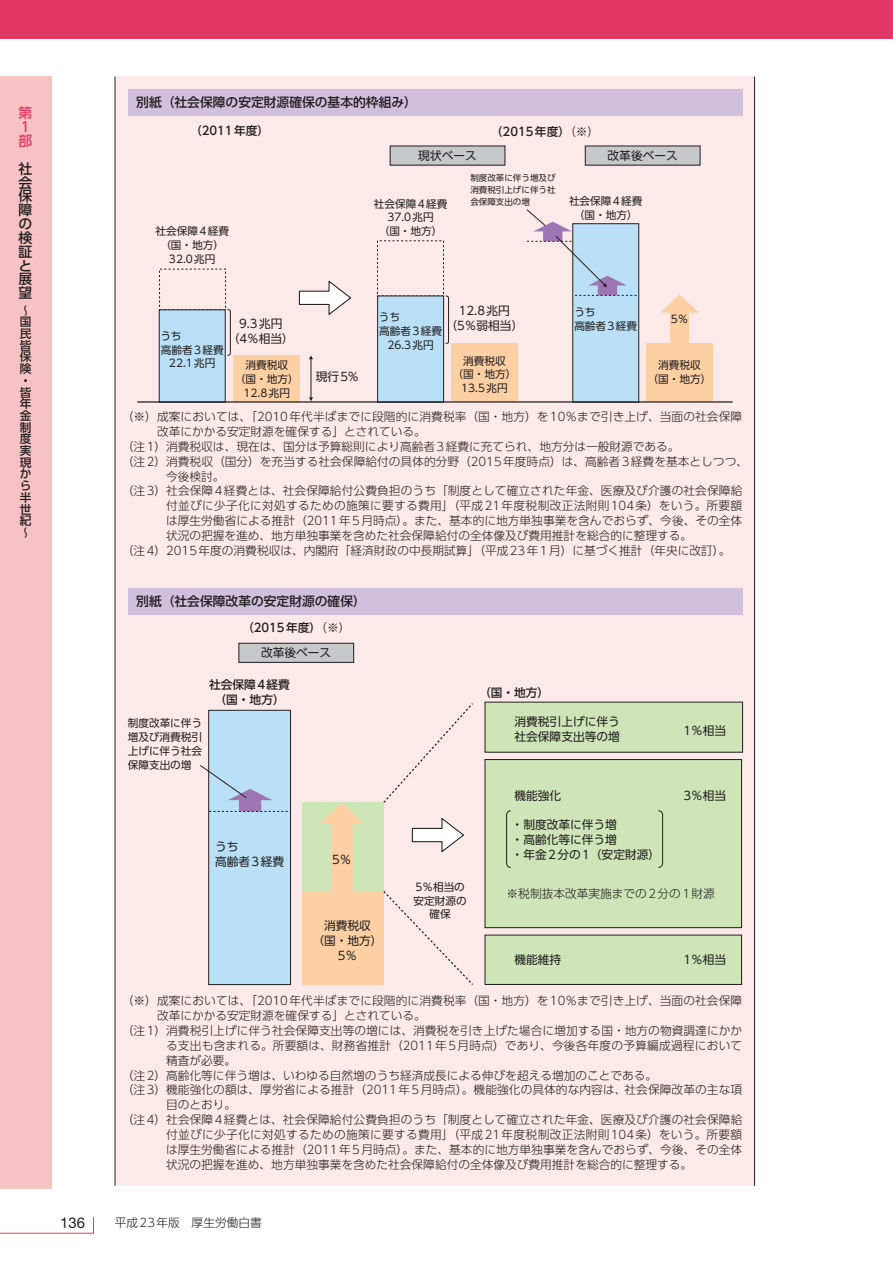
<style>
.page{position:relative;width:893px;height:1263px;background:#fff}
.page>*{position:absolute;margin:0;border:0;box-sizing:border-box;transform-origin:0 0}
.t1{font:14.85px "Helvetica Neue LT Std";color:#231f20}
.t2{font:500 13.8px/13.8px "UD Shin Go Pro";color:#231f20;text-align:justify}
.t3{font:500 13.8px/13.8px "UD Shin Go Pro";color:#e33866}
.t4{font:500 12.75px "UD Shin Go Pro";color:#231f20}
.t5{font:300 11.7px "UD Shin Go Pro";letter-spacing:.005em;color:#231f20}
.t6{font:11.7px/14.9px "UD Shin Go Pro";color:#231f20}
.t7{font:300 11.7px "UD Shin Go Pro";letter-spacing:.025em;color:#231f20}
.t8{font:500 11.7px/11.7px "UD Shin Go Pro";color:#231f20;text-align:center}
.t9{font:10.65px/13.8px "UD Shin Go Pro";color:#231f20;text-align:center}
.t10{font:8.55px/11.7px "UD Shin Go Pro";color:#231f20}
.s1{font-weight:300}
.s2{font-weight:400}
</style>
<div class="page">
<div style="left:115px;top:77px;width:640px;height:1109px;background:#fceaea"></div>
<hr style="left:115px;top:77px;width:1px;height:1109px;background:#231f20">
<hr style="left:754px;top:77px;width:1px;height:1109px;background:#231f20">
<div style="left:159px;top:269px;width:67px;height:41px;border:1px dashed #231f20"></div>
<div style="left:159px;top:310px;width:66px;height:92px;background:#b9e0f6"></div>
<div style="left:159px;top:310px;width:66px;height:92px;border:1px solid #231f20"></div>
<div style="left:234px;top:355px;width:66px;height:46px;background:#fdd0a4"></div>
<div style="left:451px;top:343px;width:66px;height:58px;background:#fdd0a4"></div>
<div style="left:378px;top:296px;width:66px;height:106px;background:#b9e0f6"></div>
<div style="left:377px;top:296px;width:67px;height:106px;border:1px solid #231f20"></div>
<div style="left:646px;top:343px;width:67px;height:58px;background:#fdd0a4"></div>
<div style="left:573px;top:224px;width:66px;height:178px;background:#b9e0f6"></div>
<div style="left:572px;top:223px;width:67px;height:179px;border:1px solid #231f20"></div>
<svg style="left:661px;top:294px;width:38px;height:49px"></svg>
<div style="left:303px;top:802px;width:81px;height:95px;background:#cee5b8"></div>
<svg style="left:320px;top:802px;width:43px;height:89px"></svg>
<div style="left:485px;top:702px;width:258px;height:50px;background:#cee5b8"></div>
<div style="left:485px;top:759px;width:257px;height:169px;background:#cee5b8"></div>
<div style="left:485px;top:759px;width:257px;height:169px;border:1px solid #231f20"></div>
<div style="left:485px;top:935px;width:257px;height:49px;background:#cee5b8"></div>
<div style="left:485px;top:935px;width:257px;height:50px;border:1px solid #231f20"></div>
<svg style="left:658px;top:810px;width:5px;height:58px"></svg>
<svg style="left:506px;top:810px;width:5px;height:58px"></svg>
<div style="left:303px;top:891px;width:81px;height:93px;background:#fdd0a4"></div>
<div style="left:209px;top:710px;width:82px;height:274px;background:#b9e0f6"></div>
<div style="left:208px;top:710px;width:83px;height:275px;border:1px solid #231f20"></div>
<hr style="left:137px;top:401px;width:596px;height:2px;background:#231f20">
<svg style="left:227px;top:309px;width:4px;height:47px"></svg>
<svg style="left:445px;top:296px;width:4px;height:48px"></svg>
<hr style="left:311px;top:359px;width:1px;height:39px;background:#231f20">
<svg style="left:309px;top:397px;width:4px;height:4px"></svg>
<svg style="left:309px;top:355px;width:4px;height:4px"></svg>
<svg style="left:526px;top:209px;width:111px;height:87px"></svg>
<svg style="left:298px;top:281px;width:53px;height:34px"></svg>
<svg style="left:411px;top:818px;width:53px;height:34px"></svg>
<svg style="left:382px;top:891px;width:91px;height:94px"></svg>
<svg style="left:383px;top:703px;width:90px;height:100px"></svg>
<svg style="left:200px;top:764px;width:91px;height:48px"></svg>
<div style="left:128px;top:89px;width:614px;height:27px;background:#d0c0dd"></div>
<div style="left:128px;top:588px;width:614px;height:27px;background:#d0c0dd"></div>
<div style="left:239px;top:643px;width:115px;height:19px;background:#c7c8ca"></div>
<div style="left:239px;top:643px;width:115px;height:20px;border:1px solid #231f20"></div>
<div style="left:390px;top:146px;width:115px;height:19px;background:#c7c8ca"></div>
<div style="left:585px;top:146px;width:115px;height:19px;background:#c7c8ca"></div>
<div style="left:0;top:0;width:893px;height:38px;background:#e33866"></div>
<div style="left:0;top:77px;width:51px;height:1111px;background:#f6c2c3"></div>
<svg style="left:0;top:1217px;width:94px;height:17px"></svg>
<p class="t3" style="left:19px;top:106px;width:15px">第<br>1部</p>
<p class="t2" style="left:19px;top:161px;width:15px">社会保障の検証と展望</p>
<p class="t8" style="left:20px;top:304px;width:13px;text-align:left">～国民皆保険・皆年金制度実現から半世紀～</p>
<p class="t4" style="left:136px;top:92px;width:282px">別紙（社会保障の安定財源確保の基本的枠組み）</p>
<p class="t8" style="left:190px;top:125px;width:81px">（2011年度）</p>
<p class="t8" style="left:491px;top:126px;width:110px">（2015年度）<span class="s1">（※）</span></p>
<p class="t6" style="left:418px;top:148px;width:60px">現状ベース</p>
<p class="t6" style="left:608px;top:148px;width:72px">改革後ベース</p>
<p class="t10" style="left:470px;top:172px;width:87px">制度改革に伴う増及び消費税引上げに伴う社</p>
<p class="t9" style="left:155px;top:224px;width:75px">社会保障4経費（国・地方）<br>32.0兆円</p>
<p class="t9" style="left:161px;top:342px;width:64px">高齢者3経費<br>22.1兆円</p>
<p class="t6" style="left:228px;top:316px;width:68px;text-align:center">9.3兆円<br>（4％相当）</p>
<p class="t9" style="left:235px;top:358px;width:65px">消費税収<br>（国・地方）<br>12.8兆円</p>
<p class="t9" style="left:374px;top:196px;width:75px">社会保障4経費</p>
<p class="t10" style="left:470px;top:195px;width:61px">会保障支出の増</p>
<p class="t9" style="left:379px;top:210px;width:65px">37.0兆円<br>（国・地方）</p>
<p class="t6" style="left:316px;top:369px;width:44px">現行5%</p>
<p class="t9" style="left:379px;top:324px;width:64px">高齢者3経費<br>26.3兆円</p>
<p class="t6" style="left:445px;top:303px;width:79px;text-align:center">12.8兆円<br>（5％弱相当）</p>
<p class="t9" style="left:452px;top:353px;width:65px">消費税収<br>（国・地方）<br>13.5兆円</p>
<p class="t9" style="left:569px;top:194px;width:75px">社会保障4経費（国・地方）</p>
<p class="t9" style="left:574px;top:305px;width:64px;text-align:left">うち<br>高齢者3経費</p>
<p class="t9" style="left:671px;top:312px;width:19px">5％</p>
<p class="t9" style="left:648px;top:358px;width:65px">消費税収<br>（国・地方）</p>
<p class="t5" style="left:122px;top:407px;width:622px">（※）成案においては、「2010年代半ばまでに段階的に消費税率（国・地方）を10％まで引き上げ、当面の社会保障</p>
<p class="t5" style="left:157px;top:422px;width:270px">改革にかかる安定財源を確保する」とされている。</p>
<p class="t5" style="left:122px;top:437px;width:559px">（注1）消費税収は、現在は、国分は予算総則により高齢者3経費に充てられ、地方分は一般財源である。</p>
<p class="t5" style="left:122px;top:452px;width:628px">（注2）消費税収（国分）を充当する社会保障給付の具体的分野（2015年度時点）は、高齢者3経費を基本としつつ、</p>
<p class="t5" style="left:166px;top:467px;width:60px">今後検討。</p>
<p class="t5" style="left:122px;top:481px;width:622px">（注3）社会保障4経費とは、社会保障給付公費負担のうち「制度として確立された年金、医療及び介護の社会保障給</p>
<p class="t7" style="left:166px;top:496px;width:577px">付並びに少子化に対処するための施策に要する費用」（平成21年度税制改正法附則104条）をいう。所要額</p>
<p class="t5" style="left:166px;top:511px;width:578px">は厚生労働省による推計（2011年5月時点）。また、基本的に地方単独事業を含んでおらず、今後、その全体</p>
<p class="t5" style="left:166px;top:526px;width:528px">状況の把握を進め、地方単独事業を含めた社会保障給付の全体像及び費用推計を総合的に整理する。</p>
<p class="t5" style="left:122px;top:541px;width:610px">（注4）2015年度の消費税収は、内閣府「経済財政の中長期試算」（平成23年1月）に基づく推計（年央に改訂）。</p>
<p class="t4" style="left:136px;top:591px;width:231px">別紙（社会保障改革の安定財源の確保）</p>
<p class="t8" style="left:242px;top:615px;width:110px;line-height:25px">（2015年度）<span class="s1">（※）</span><span class="s2">改革後ベース</span></p>
<p class="t8" style="left:209px;top:677px;width:82px;line-height:14.9px">社会保障4経費（国・地方）</p>
<p class="t9" style="left:128px;top:716px;width:76px;text-align:justify">制度改革に伴う増及び消費税引上げに伴う社会保障支出の増</p>
<p class="t6" style="left:215px;top:838px;width:71px">うち<br>高齢者3経費</p>
<p class="t6" style="left:332px;top:851px;width:21px">5％</p>
<p class="t6" style="left:312px;top:918px;width:72px;text-align:center">消費税収<br>（国・地方）<br>5％</p>
<p class="t8" style="left:479px;top:686px;width:72px">（国・地方）</p>
<p class="t6" style="left:515px;top:714px;width:107px">消費税引上げに伴う社会保障支出等の増</p>
<p class="t6" style="left:683px;top:722px;width:44px">1％相当</p>
<p class="t6" style="left:515px;top:788px;width:48px">機能強化</p>
<p class="t6" style="left:683px;top:788px;width:44px">3％相当</p>
<p class="t6" style="left:512px;top:816px;width:150px">・制度改革に伴う増<br>・高齢化等に伴う増<br>・年金2分の1（安定財源）</p>
<p class="t9" style="left:414px;top:879px;width:55px">5％相当の安定財源の確保</p>
<p class="t5" style="left:507px;top:883px;width:210px">※税制抜本改革実施までの2分の1財源</p>
<p class="t6" style="left:515px;top:952px;width:48px">機能維持</p>
<p class="t6" style="left:683px;top:952px;width:44px">1％相当</p>
<p class="t5" style="left:122px;top:991px;width:622px">（※）成案においては、「2010年代半ばまでに段階的に消費税率（国・地方）を10％まで引き上げ、当面の社会保障</p>
<p class="t5" style="left:157px;top:1006px;width:270px">改革にかかる安定財源を確保する」とされている。</p>
<p class="t5" style="left:122px;top:1021px;width:622px">（注1）消費税引上げに伴う社会保障支出等の増には、消費税を引き上げた場合に増加する国・地方の物資調達にかか</p>
<p class="t5" style="left:166px;top:1036px;width:578px">る支出も含まれる。所要額は、財務省推計（2011年5月時点）であり、今後各年度の予算編成過程において</p>
<p class="t5" style="left:166px;top:1051px;width:72px">精査が必要。</p>
<p class="t5" style="left:122px;top:1065px;width:537px">（注2）高齢化等に伴う増は、いわゆる自然増のうち経済成長による伸びを超える増加のことである。</p>
<p class="t5" style="left:122px;top:1080px;width:622px">（注3）機能強化の額は、厚労省による推計（2011年5月時点）。機能強化の具体的な内容は、社会保障改革の主な項</p>
<p class="t5" style="left:166px;top:1095px;width:72px">目のとおり。</p>
<p class="t5" style="left:122px;top:1110px;width:622px">（注4）社会保障4経費とは、社会保障給付公費負担のうち「制度として確立された年金、医療及び介護の社会保障給</p>
<p class="t7" style="left:166px;top:1125px;width:577px">付並びに少子化に対処するための施策に要する費用」（平成21年度税制改正法附則104条）をいう。所要額</p>
<p class="t5" style="left:166px;top:1140px;width:578px">は厚生労働省による推計（2011年5月時点）。また、基本的に地方単独事業を含んでおらず、今後、その全体</p>
<p class="t5" style="left:166px;top:1155px;width:528px">状況の把握を進め、地方単独事業を含めた社会保障給付の全体像及び費用推計を総合的に整理する。</p>
<p class="t1" style="left:60px;top:1214px;width:26px">136</p>
<p class="t5" style="left:115px;top:1213px;width:148px">平成23年版　厚生労働白書</p>
</div>
